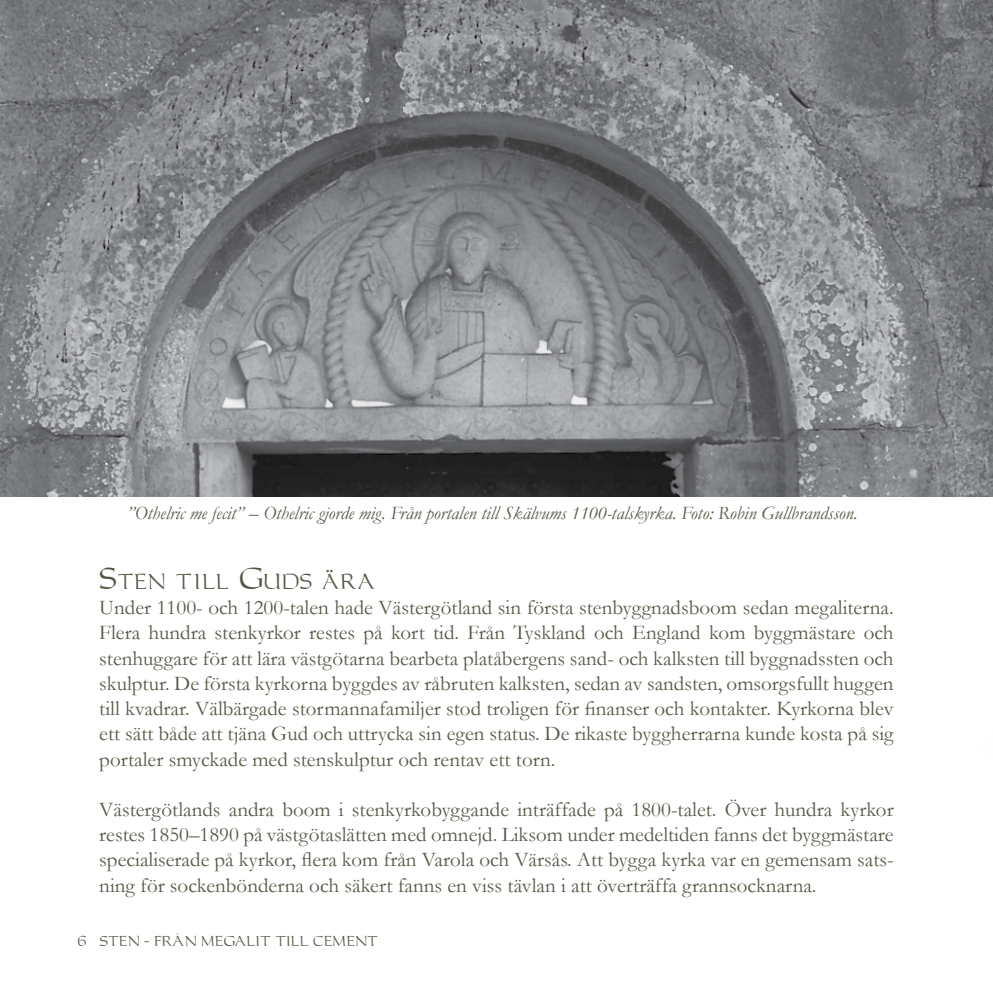
<style>
.page{position:relative;width:993px;height:993px;background:#fff}
.page>*{position:absolute;margin:0;border:0;box-sizing:border-box;transform-origin:0 0}
.t1{font:28px "Capitalis Quadrat";color:#585747}
.t2{font:21px/25.2px "Garamond";color:#585747;text-align:justify}
.t3{font:italic 18.9px "Garamond";color:#585747}
.t4{font:13.12px "Capitalis Quadrat";color:#585747}
</style>
<div class="page">
<img style="left:0;top:0;width:992px;height:496px">
<p class="t3" style="left:127px;top:500px;width:732px">”Othelric me fecit” – Othelric gjorde mig. Från portalen till Skälvums 1100-talskyrka. Foto: Robin Gullbrandsson.</p>
<h1 class="t1" style="left:99px;top:561px;width:277px">Sten till Guds ära</h1>
<p class="t2" style="left:99px;top:594px;width:795px">Under 1100- och 1200-talen hade Västergötland sin första stenbyggnadsboom sedan megaliterna.<br>Flera hundra stenkyrkor restes på kort tid. Från Tyskland och England kom byggmästare och stenhuggare för att lära västgötarna bearbeta platåbergens sand- och kalksten till byggnadssten och skulptur. De första kyrkorna byggdes av råbruten kalksten, sedan av sandsten, omsorgsfullt huggen till kvadrar. Välbärgade stormannafamiljer stod troligen för finanser och kontakter. Kyrkorna blev ett sätt både att tjäna Gud och uttrycka sin egen status. De rikaste byggherrarna kunde kosta på sig portaler smyckade med stenskulptur och rentav ett torn.</p>
<p class="t2" style="left:99px;top:796px;width:795px">Västergötlands andra boom i stenkyrkobyggande inträffade på 1800-talet. Över hundra kyrkor restes 1850–1890 på västgötaslätten med omnejd. Liksom under medeltiden fanns det byggmästare specialiserade på kyrkor, flera kom från Varola och Värsås. Att bygga kyrka var en gemensam sats&shy;ning för sockenbönderna och säkert fanns en viss tävlan i att överträffa grannsocknarna.</p>
<p class="t4" style="left:78px;top:932px;width:301px">6 STEN - FRÅN MEGALIT TILL CEMENT</p>
</div>
